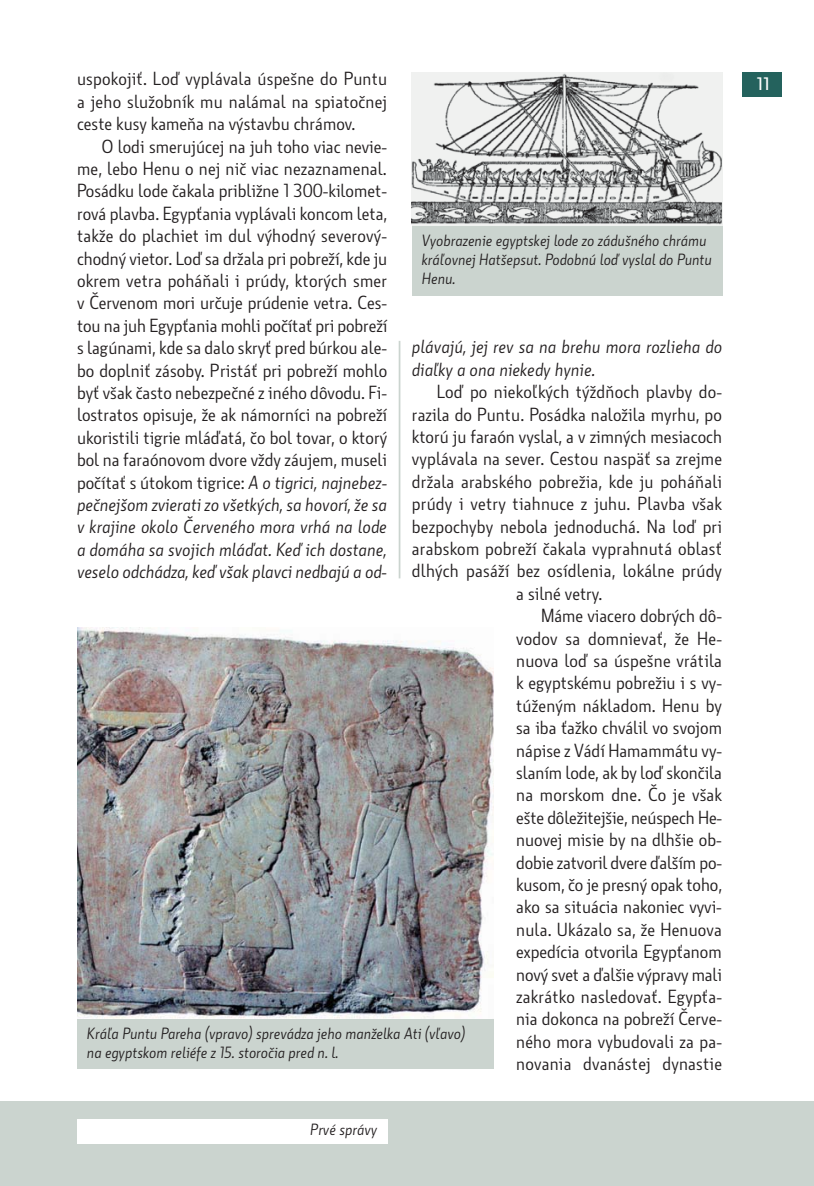
<style>
.page{position:relative;width:814px;height:1186px;background:#fff}
.page>*{position:absolute;margin:0;border:0;box-sizing:border-box;transform-origin:0 0}
.t1{font:18.38px/22.4px "Botanika Lite CE";letter-spacing:.005em;color:#231f20;text-align:justify}
.t2{font:italic 18.38px/22.4px "Botanika Lite CE";letter-spacing:.005em;color:#231f20}
.t3{font:17.5px "Botanika Demi CE";color:#fff}
.t4{font:italic 15.75px/18.9px "Botanika Lite CE";color:#231f20}
.s1{font-style:italic}
</style>
<div class="page">
<hr style="left:399px;top:341px;width:1px;height:237px;background:#cbd4cf">
<div style="left:0;top:1101px;width:814px;height:85px;background:#cbd4cf"></div>
<div style="left:742px;top:72px;width:39px;height:25px;background:#24625d"></div>
<img style="left:78px;top:627px;width:416px;height:393px">
<div style="left:77px;top:1020px;width:417px;height:49px;background:#cbd4cf"></div>
<img style="left:412px;top:72px;width:309px;height:153px">
<div style="left:412px;top:226px;width:310px;height:69px;background:#cbd4cf"></div>
<div style="left:77px;top:1119px;width:310px;height:25px;background:#fff"></div>
<p class="t1" style="left:77px;top:70px;width:312px">uspokojiť. Loď vyplávala úspešne do Puntu a jeho služobník mu nalámal na spiatočnej ceste kusy kameňa na výstavbu chrámov.</p>
<p class="t1" style="left:77px;top:137px;width:312px;text-indent:25px">O lodi smerujúcej na juh toho viac nevie&shy;me, lebo Henu o nej nič viac nezaznamenal.<br>Posádku lode čakala približne 1 300-kilomet - rová plavba. Egypťania vyplávali koncom leta, takže do plachiet im dul výhodný severový&shy;chodný vietor. Loď sa držala pri pobreží, kde ju okrem vetra poháňali i prúdy, ktorých smer v Červenom mori určuje prúdenie vetra. Ces&shy;tou na juh Egypťania mohli počítať pri pobreží s lagúnami, kde sa dalo skryť pred búrkou ale&shy;bo doplniť zásoby. Pristáť pri pobreží mohlo byť však často nebezpečné z iného dôvodu. Fi&shy;lostratos opisuje, že ak námorníci na pobreží ukoristili tigrie mláďatá, čo bol tovar, o ktorý bol na faraónovom dvore vždy záujem, museli počítať s útokom tigrice: <span class="s1">A o tigrici, najnebez&shy;pečnejšom zvierati zo všetkých, sa hovorí, že sa v krajine okolo Červeného mora vrhá na lode a domáha sa svojich mláďat. Keď ich dostane, veselo odchádza, keď však plavci nedbajú a od-</span></p>
<p class="t4" style="left:422px;top:232px;width:292px">Vyobrazenie egyptskej lode zo zádušného chrámu kráľovnej Hatšepsut. Podobnú loď vyslal do Puntu<br>Henu.</p>
<p class="t2" style="left:412px;top:338px;width:312px">plávajú, jej rev sa na brehu mora rozlieha do diaľky a ona niekedy hynie.</p>
<p class="t1" style="left:437px;top:382px;width:287px">Loď po niekoľkých týždňoch plavby do -</p>
<p class="t1" style="left:412px;top:405px;width:311px">razila do Puntu. Posádka naložila myrhu, po</p>
<p class="t1" style="left:412px;top:427px;width:312px">ktorú ju faraón vyslal, a v zimných mesiacoch</p>
<p class="t1" style="left:412px;top:450px;width:312px">vyplávala na sever. Cestou naspäť sa zrejme</p>
<p class="t1" style="left:412px;top:472px;width:312px">držala arabského pobrežia, kde ju poháňali</p>
<p class="t1" style="left:412px;top:494px;width:312px">prúdy i vetry tiahnuce z juhu. Plavba však</p>
<p class="t1" style="left:412px;top:517px;width:312px">bezpochyby nebola jednoduchá. Na loď pri</p>
<p class="t1" style="left:412px;top:539px;width:312px">arabskom pobreží čakala vyprahnutá oblasť</p>
<p class="t1" style="left:412px;top:562px;width:312px">dlhých pasáží bez osídlenia, lokálne prúdy</p>
<p class="t1" style="left:516px;top:584px;width:88px">a silné vetry.</p>
<p class="t1" style="left:541px;top:606px;width:182px">Máme viacero dobrých dô-</p>
<p class="t1" style="left:516px;top:629px;width:207px">vodov sa domnievať, že He-</p>
<p class="t1" style="left:516px;top:651px;width:207px">nuova loď sa úspešne vrátila</p>
<p class="t1" style="left:516px;top:674px;width:207px">k egyptskému pobrežiu i s vy-</p>
<p class="t1" style="left:516px;top:696px;width:207px">túženým nákladom. Henu by</p>
<p class="t1" style="left:516px;top:718px;width:207px">sa iba ťažko chválil vo svojom</p>
<p class="t1" style="left:516px;top:741px;width:207px">nápise z Vádí Hamammátu vy-</p>
<p class="t1" style="left:516px;top:763px;width:207px">slaním lode, ak by loď skončila</p>
<p class="t1" style="left:516px;top:786px;width:207px">na morskom dne. Čo je však</p>
<p class="t1" style="left:516px;top:808px;width:207px">ešte dôležitejšie, neúspech He-</p>
<p class="t1" style="left:516px;top:830px;width:207px">nuovej misie by na dlhšie ob-</p>
<p class="t1" style="left:516px;top:853px;width:207px">dobie zatvoril dvere ďalším po-</p>
<p class="t1" style="left:516px;top:875px;width:207px">kusom, čo je presný opak toho,</p>
<p class="t1" style="left:516px;top:898px;width:207px">ako sa situácia nakoniec vyvi-</p>
<p class="t1" style="left:516px;top:920px;width:207px">nula. Ukázalo sa, že Henuova</p>
<p class="t1" style="left:516px;top:942px;width:207px">expedícia otvorila Egypťanom</p>
<p class="t1" style="left:516px;top:965px;width:207px">nový svet a ďalšie výpravy mali</p>
<p class="t1" style="left:516px;top:987px;width:207px">zakrátko nasledovať. Egypťa-</p>
<p class="t1" style="left:516px;top:1010px;width:207px">nia dokonca na pobreží Červe-</p>
<p class="t1" style="left:516px;top:1032px;width:207px">ného mora vybudovali za pa-</p>
<p class="t1" style="left:516px;top:1054px;width:207px">novania dvanástej dynastie</p>
<p class="t4" style="left:87px;top:1026px;width:380px">Kráľa Puntu Pareha (vpravo) sprevádza jeho manželka Ati (vľavo) na egyptskom reliéfe z 15. storočia pred n. l.</p>
<p class="t4" style="left:310px;top:1122px;width:68px">Prvé správy</p>
<p class="t3" style="left:756px;top:77px;width:14px">11</p>
</div>
